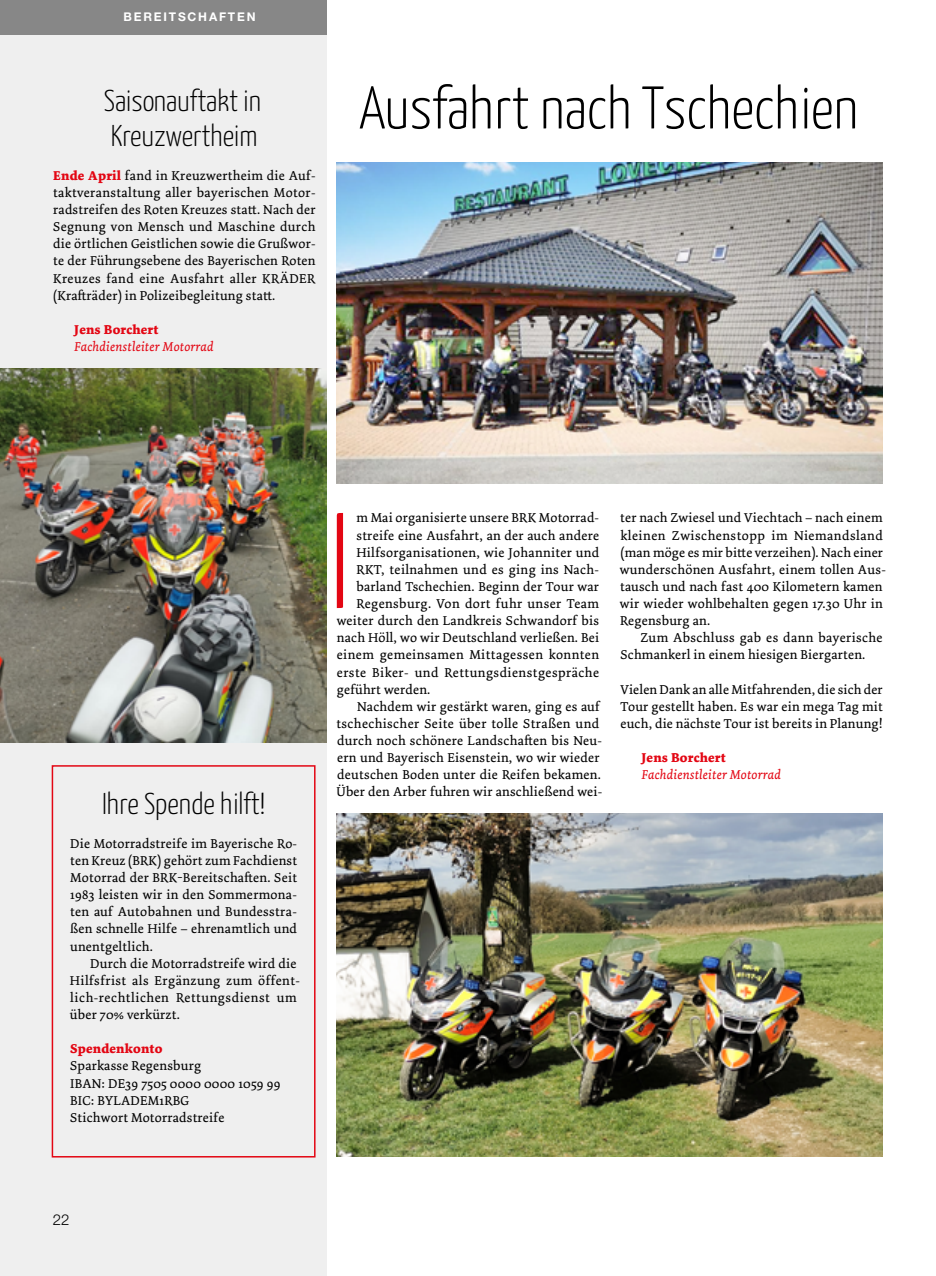
<style>
.page{position:relative;width:936px;height:1276px;background:#fff}
.page>*{position:absolute;margin:0;border:0;box-sizing:border-box;transform-origin:0 0}
.t1{font:300 135.75px "Yanone Kaffeesatz";color:#e30613}
.t2{font:300 60px "Yanone Kaffeesatz";color:#000}
.t3{font:300 30px/34.2px "Yanone Kaffeesatz";color:#000}
.t4{font:300 15px "Helvetica Neue LT Std";color:#000}
.t5{font:13.5px/17.1px "Dolly Pro";letter-spacing:.015em;color:#000}
.t6{font:italic 13.5px "Dolly Pro";letter-spacing:.015em;color:#e30613}
.t7{font:13.5px "Dolly Pro";letter-spacing:.035em;color:#000}
.t8{font:700 13.5px "Dolly Pro";letter-spacing:.015em;color:#e30613}
.t9{font:700 12px "Helvetica Neue LT Std";letter-spacing:.15em;color:#fff}
.s1{font-weight:700;color:#e30613}
</style>
<div class="page">
<div style="left:0;top:0;width:326px;height:1276px;background:#efefef"></div>
<img style="left:337px;top:163px;width:545px;height:321px">
<img style="left:337px;top:813px;width:545px;height:343px">
<div style="left:52px;top:765px;width:263px;height:392px;border:2px solid #e30613"></div>
<img style="left:0;top:368px;width:326px;height:374px">
<div style="left:0;top:0;width:326px;height:34px;background:#878787"></div>
<p class="t9" style="left:124px;top:10px;width:133px">BEREITSCHAFTEN</p>
<h3 class="t3" style="left:104px;top:84px;width:159px">Saisonauftakt in<br>Kreuzwertheim</h3>
<p class="t5" style="left:53px;top:167px;width:264px;text-align:justify"><span class="s1">Ende April</span> fand in Kreuzwertheim die Auf&shy;taktveranstaltung aller bayerischen Motor&shy;radstreifen des Roten Kreuzes statt. Nach der Segnung von Mensch und Maschine durch die örtlichen Geistlichen sowie die Grußwor&shy;te der Führungsebene des Bayerischen Roten Kreuzes fand eine Ausfahrt aller KRÄDER (Krafträder) in Polizeibegleitung statt.</p>
<p class="t8" style="left:74px;top:321px;width:86px">Jens Borchert</p>
<p class="t6" style="left:74px;top:338px;width:141px">Fachdienstleiter Motorrad</p>
<h2 class="t2" style="left:359px;top:71px;width:500px">Ausfahrt nach Tschechien</h2>
<h3 class="t3" style="left:102px;top:786px;width:165px">Ihre Spende hilft!</h3>
<p class="t5" style="left:70px;top:835px;width:228px;text-align:justify">Die Motorradstreife im Bayerische Ro&shy;ten Kreuz (BRK) gehört zum Fachdienst Motorrad der BRK-Bereitschaften. Seit 1983 leisten wir in den Sommermona&shy;ten auf Autobahnen und Bundesstra&shy;ßen schnelle Hilfe – ehrenamtlich und unentgeltlich.</p>
<p class="t5" style="left:70px;top:954px;width:232px;text-indent:20px">Durch die Motorradstreife wird die<br>Hilfsfrist als Ergänzung zum öffent&shy;lich-rechtlichen Rettungsdienst um über 70% verkürzt.</p>
<p class="t8" style="left:70px;top:1040px;width:94px">Spendenkonto</p>
<p class="t5" style="left:70px;top:1057px;width:212px">Sparkasse Regensburg<br>IBAN: DE39 7505 0000 0000 1059 99<br>BIC: BYLADEM1RBG<br>Stichwort Motorradstreife</p>
<p class="t4" style="left:53px;top:1210px;width:18px">22</p>
<h1 class="t1" style="left:329px;top:479px;width:24px">I</h1>
<p class="t5" style="left:356px;top:509px;width:244px">m Mai organisierte unsere BRK Motorrad-</p>
<p class="t5" style="left:356px;top:526px;width:244px">streife eine Ausfahrt, an der auch andere</p>
<p class="t5" style="left:356px;top:544px;width:244px">Hilfsorganisationen, wie Johanniter und</p>
<p class="t5" style="left:356px;top:561px;width:244px">RKT, teilnahmen und es ging ins Nach-</p>
<p class="t5" style="left:356px;top:578px;width:244px">barland Tschechien. Beginn der Tour war</p>
<p class="t5" style="left:356px;top:595px;width:244px">Regensburg. Von dort fuhr unser Team</p>
<p class="t5" style="left:337px;top:612px;width:264px">weiter durch den Landkreis Schwandorf bis</p>
<p class="t5" style="left:337px;top:629px;width:264px">nach Höll, wo wir Deutschland verließen. Bei</p>
<p class="t5" style="left:337px;top:646px;width:264px">einem gemeinsamen Mittagessen konnten</p>
<p class="t7" style="left:337px;top:663px;width:264px">erste Biker- und Rettungsdienstgespräche</p>
<p class="t5" style="left:337px;top:680px;width:95px">geführt werden.</p>
<p class="t5" style="left:357px;top:698px;width:244px">Nachdem wir gestärkt waren, ging es auf</p>
<p class="t5" style="left:336px;top:715px;width:264px">tschechischer Seite über tolle Straßen und</p>
<p class="t5" style="left:337px;top:732px;width:266px">durch noch schönere Landschaften bis Neu-</p>
<p class="t5" style="left:337px;top:749px;width:264px">ern und Bayerisch Eisenstein, wo wir wieder</p>
<p class="t5" style="left:337px;top:766px;width:265px">deutschen Boden unter die Reifen bekamen.</p>
<p class="t5" style="left:336px;top:783px;width:267px">Über den Arber fuhren wir anschließend wei-</p>
<p class="t5" style="left:619px;top:509px;width:267px">ter nach Zwiesel und Viechtach – nach einem kleinen Zwischenstopp im Niemandsland (man möge es mir bitte verzeihen). Nach einer wunderschönen Ausfahrt, einem tollen Aus&shy;tausch und nach fast 400 Kilometern kamen wir wieder wohlbehalten gegen 17.30 Uhr in Regensburg an.</p>
<p class="t5" style="left:620px;top:629px;width:263px;text-indent:20px">Zum Abschluss gab es dann bayerische<br>Schmankerl in einem hiesigen Biergarten.</p>
<p class="t5" style="left:620px;top:680px;width:264px;text-align:justify">Vielen Dank an alle Mitfahrenden, die sich der Tour gestellt haben. Es war ein mega Tag mit euch, die nächste Tour ist bereits in Planung!</p>
<p class="t8" style="left:641px;top:749px;width:86px">Jens Borchert</p>
<p class="t6" style="left:641px;top:766px;width:141px">Fachdienstleiter Motorrad</p>
</div>
